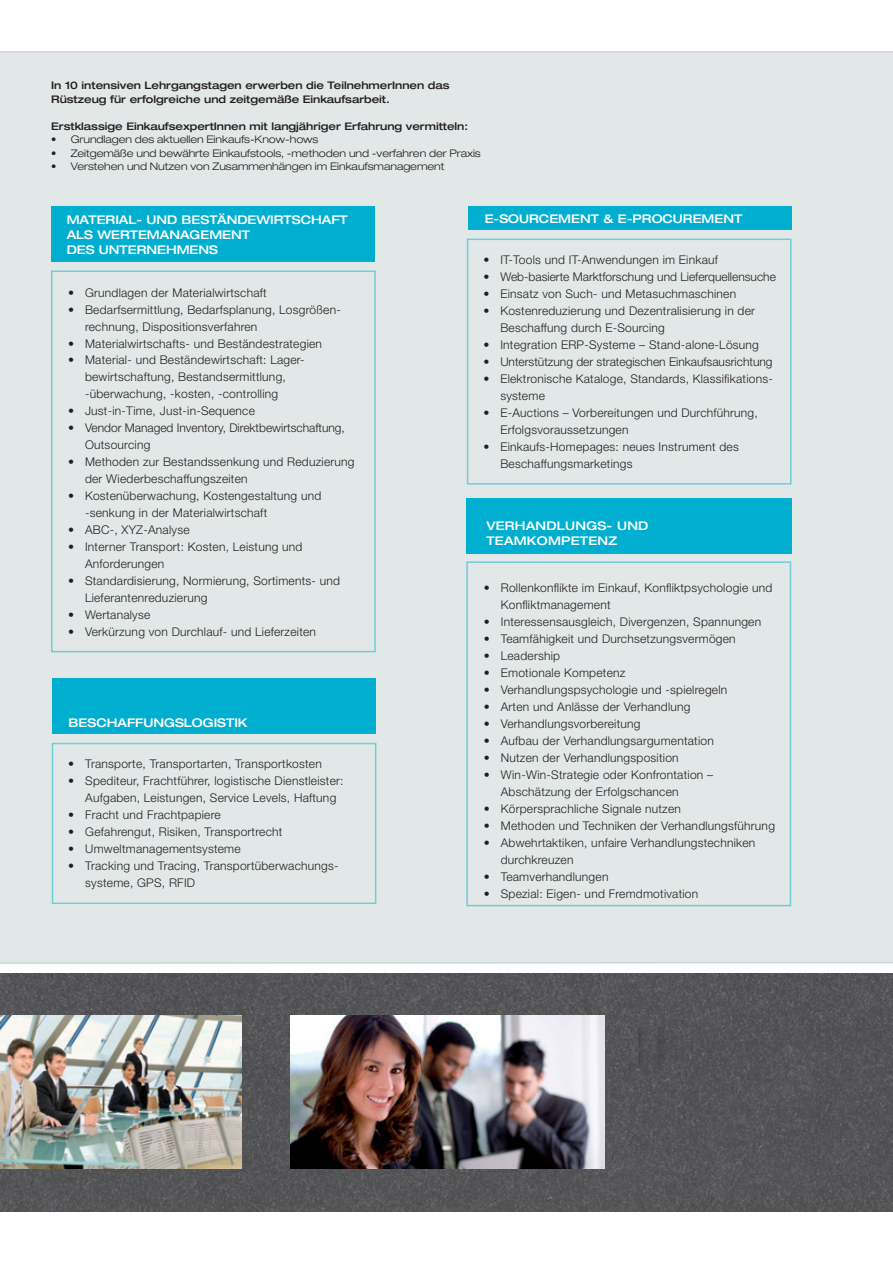
<style>
.page{position:relative;width:893px;height:1263px;background:#fff}
.page>*{position:absolute;margin:0;border:0;box-sizing:border-box;transform-origin:0 0}
.t1{font:300 12px/17px "Helvetica Neue LT Std";letter-spacing:.02em;color:#231f20}
.t2{font:300 12px/17px "Helvetica Neue LT Std";color:#231f20}
.t3{font:500 expanded 12px/15px "Helvetica Neue LT Std";color:#fff}
.t4{font:500 expanded 12px/15px "Helvetica Neue LT Std";letter-spacing:.02em;color:#fff}
.t5{font:500 expanded 10.5px/13.5px "Helvetica Neue LT Std";letter-spacing:-.005em;color:#231f20}
.t6{font:300 expanded 10.5px "Helvetica Neue LT Std";letter-spacing:-.005em;color:#231f20}
</style>
<div class="page">
<div style="left:0;top:51px;width:892px;height:913px;background:#e2e8e7"></div>
<img style="left:0;top:974px;width:892px;height:238px">
<img style="left:290px;top:1016px;width:314px;height:152px">
<img style="left:0;top:1016px;width:242px;height:152px">
<div style="left:466px;top:498px;width:326px;height:56px;background:#00aed0"></div>
<div style="left:51px;top:206px;width:324px;height:56px;background:#00aed0"></div>
<div style="left:52px;top:679px;width:323px;height:55px;background:#00aed0"></div>
<div style="left:468px;top:206px;width:324px;height:24px;background:#00aed0"></div>
<p class="t5" style="left:51px;top:78px;width:400px">In 10 intensiven Lehrgangstagen erwerben die TeilnehmerInnen das<br>Rüstzeug für erfolgreiche und zeitgemäße Einkaufsarbeit.</p>
<p class="t5" style="left:51px;top:119px;width:418px">Erstklassige EinkaufsexpertInnen mit langjähriger Erfahrung vermitteln:</p>
<p class="t6" style="left:51px;top:133px;width:269px">• Grundlagen des aktuellen Einkaufs-Know-hows</p>
<p class="t6" style="left:51px;top:147px;width:431px">• Zeitgemäße und bewährte Einkaufstools, -methoden und -verfahren der Praxis</p>
<p class="t6" style="left:51px;top:160px;width:395px">• Verstehen und Nutzen von Zusammenhängen im Einkaufsmanagement</p>
<p class="t3" style="left:67px;top:212px;width:283px">MATERIAL- UND BESTÄNDEWIRTSCHAFT<br>ALS WERTEMANAGEMENT<br>DES UNTERNEHMENS</p>
<p class="t1" style="left:68px;top:284px;width:200px">• Grundlagen der Materialwirtschaft</p>
<p class="t1" style="left:85px;top:301px;width:257px;text-indent:-17px">• Bedarfsermittlung, Bedarfsplanung, Losgrößen&shy;rechnung, Dispositionsverfahren</p>
<p class="t1" style="left:68px;top:334px;width:255px">• Materialwirtschafts- und Beständestrategien</p>
<p class="t1" style="left:85px;top:351px;width:221px;text-indent:-17px">• Material- und Beständewirtschaft: Lager&shy;bewirtschaftung, Bestandsermittlung, -überwachung, -kosten, -controlling</p>
<p class="t1" style="left:68px;top:402px;width:188px">• Just-in-Time, Just-in-Sequence</p>
<p class="t2" style="left:85px;top:419px;width:261px;text-indent:-17px">• Vendor Managed Inventory, Direktbewirtschaftung,<br>Outsourcing</p>
<p class="t1" style="left:85px;top:453px;width:271px;text-indent:-17px">• Methoden zur Bestandssenkung und Reduzierung der Wiederbeschaffungszeiten</p>
<p class="t1" style="left:85px;top:487px;width:238px;text-indent:-17px">• Kostenüberwachung, Kostengestaltung und -senkung in der Materialwirtschaft</p>
<p class="t1" style="left:68px;top:521px;width:123px">• ABC-, XYZ-Analyse</p>
<p class="t1" style="left:85px;top:538px;width:219px;text-indent:-17px">• Interner Transport: Kosten, Leistung und<br>Anforderungen</p>
<p class="t1" style="left:85px;top:572px;width:257px;text-indent:-17px">• Standardisierung, Normierung, Sortiments- und<br>Lieferantenreduzierung</p>
<p class="t1" style="left:68px;top:606px;width:84px">• Wertanalyse</p>
<p class="t1" style="left:68px;top:623px;width:250px">• Verkürzung von Durchlauf- und Lieferzeiten</p>
<p class="t3" style="left:69px;top:715px;width:181px">BESCHAFFUNGSLOGISTIK</p>
<p class="t1" style="left:68px;top:755px;width:255px">• Transporte, Transportarten, Transportkosten</p>
<p class="t1" style="left:85px;top:772px;width:260px;text-indent:-17px">• Spediteur, Frachtführer, logistische Dienstleister:<br>Aufgaben, Leistungen, Service Levels, Haftung</p>
<p class="t1" style="left:68px;top:806px;width:154px">• Fracht und Frachtpapiere</p>
<p class="t1" style="left:68px;top:823px;width:216px">• Gefahrengut, Risiken, Transportrecht</p>
<p class="t1" style="left:68px;top:840px;width:174px">• Umweltmanagementsysteme</p>
<p class="t1" style="left:85px;top:857px;width:255px;text-indent:-17px">• Tracking und Tracing, Transportüberwachungs&shy;systeme, GPS, RFID</p>
<p class="t3" style="left:485px;top:211px;width:259px">E-SOURCEMENT &amp; E-PROCUREMENT</p>
<p class="t1" style="left:483px;top:251px;width:236px">• IT-Tools und IT-Anwendungen im Einkauf</p>
<p class="t2" style="left:483px;top:268px;width:294px">• Web-basierte Marktforschung und Lieferquellensuche</p>
<p class="t1" style="left:483px;top:285px;width:254px">• Einsatz von Such- und Metasuchmaschinen</p>
<p class="t1" style="left:500px;top:302px;width:256px;text-indent:-17px">• Kostenreduzierung und Dezentralisierung in der<br>Beschaffung durch E-Sourcing</p>
<p class="t1" style="left:483px;top:336px;width:277px">• Integration ERP-Systeme – Stand-alone-Lösung</p>
<p class="t2" style="left:483px;top:353px;width:291px">• Unterstützung der strategischen Einkaufsausrichtung</p>
<p class="t1" style="left:500px;top:370px;width:274px;text-indent:-17px">• Elektronische Kataloge, Standards, Klassifikations&shy;systeme</p>
<p class="t1" style="left:500px;top:404px;width:259px;text-indent:-17px">• E-Auctions – Vorbereitungen und Durchführung,<br>Erfolgsvoraussetzungen</p>
<p class="t1" style="left:500px;top:438px;width:240px;text-indent:-17px">• Einkaufs-Homepages: neues Instrument des<br>Beschaffungsmarketings</p>
<p class="t4" style="left:486px;top:518px;width:164px">VERHANDLUNGS- UND<br>TEAMKOMPETENZ</p>
<p class="t1" style="left:501px;top:579px;width:273px;text-indent:-17px">• Rollenkonflikte im Einkauf, Konfliktpsychologie und<br>Konfliktmanagement</p>
<p class="t1" style="left:484px;top:613px;width:279px">• Interessensausgleich, Divergenzen, Spannungen</p>
<p class="t1" style="left:484px;top:630px;width:253px">• Teamfähigkeit und Durchsetzungsvermögen</p>
<p class="t1" style="left:484px;top:647px;width:78px">• Leadership</p>
<p class="t1" style="left:484px;top:664px;width:143px">• Emotionale Kompetenz</p>
<p class="t1" style="left:484px;top:681px;width:245px">• Verhandlungspsychologie und -spielregeln</p>
<p class="t1" style="left:484px;top:698px;width:208px">• Arten und Anlässe der Verhandlung</p>
<p class="t1" style="left:484px;top:715px;width:158px">• Verhandlungsvorbereitung</p>
<p class="t1" style="left:484px;top:732px;width:232px">• Aufbau der Verhandlungsargumentation</p>
<p class="t1" style="left:484px;top:749px;width:196px">• Nutzen der Verhandlungsposition</p>
<p class="t1" style="left:501px;top:766px;width:214px;text-indent:-17px">• Win-Win-Strategie oder Konfrontation –<br>Abschätzung der Erfolgschancen</p>
<p class="t1" style="left:484px;top:800px;width:199px">• Körpersprachliche Signale nutzen</p>
<p class="t1" style="left:484px;top:817px;width:293px">• Methoden und Techniken der Verhandlungsführung</p>
<p class="t1" style="left:501px;top:834px;width:256px;text-indent:-17px">• Abwehrtaktiken, unfaire Verhandlungstechniken durchkreuzen</p>
<p class="t1" style="left:484px;top:868px;width:126px">• Teamverhandlungen</p>
<p class="t1" style="left:484px;top:884px;width:216px">• Spezial: Eigen- und Fremdmotivation</p>
</div>
